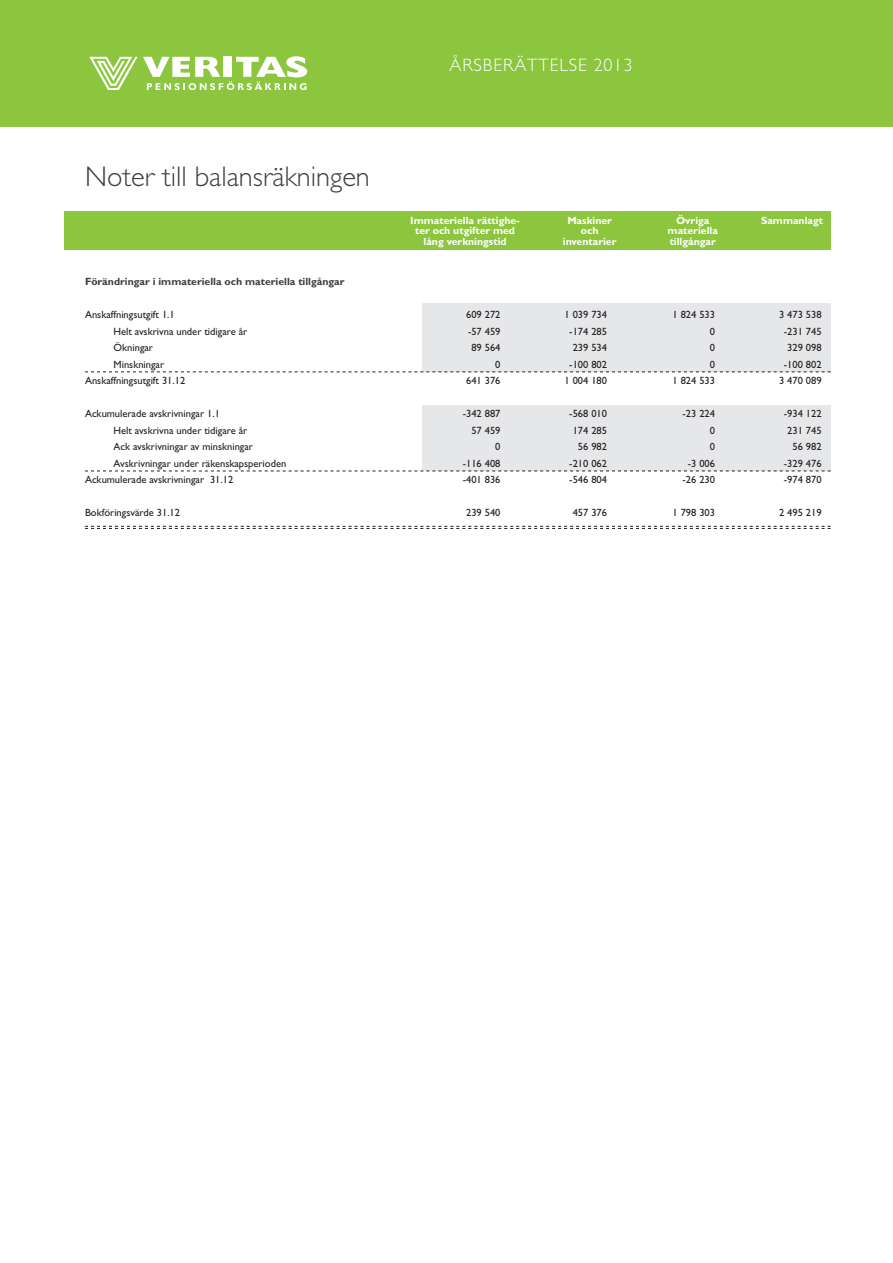
<style>
.page{position:relative;width:893px;height:1263px;background:#fff}
.page>*{position:absolute;margin:0;border:0;box-sizing:border-box;transform-origin:0 0}
.B_tilinpäätös_-_pääo{font:300 28.5px "Gill Sans";color:#3e3e3f}
.t1{font:300 18px "Gill Sans";letter-spacing:.05em;color:#fff}
.B_tilinpäätös_-_4_sa{font:10.5px "Gill Sans";color:#231f20}
.B_tilinpäätös_-_alao{font:700 10.5px/10.5px "Gill Sans";color:#fff;text-align:center}
.B_tilinpäätös_-_4_sa-2{font:700 10.5px "Gill Sans";color:#3e3e3f}
</style>
<div class="page">
<div style="left:64px;top:211px;width:767px;height:39px;background:#8cc63f"></div>
<div style="left:0;top:0;width:893px;height:127px;background:#8cc63f"></div>
<svg style="left:89px;top:56px;width:218px;height:34px"></svg>
<div style="left:422px;top:405px;width:409px;height:66px;background:#e6e7e9"></div>
<div style="left:422px;top:303px;width:409px;height:69px;background:#e6e7e9"></div>
<svg style="left:85px;top:372px;width:746px;height:1px"></svg>
<svg style="left:85px;top:471px;width:746px;height:1px"></svg>
<svg style="left:85px;top:526px;width:746px;height:3px"></svg>
<p class="B_tilinpäätös_-_pääo" style="left:85px;top:161px;width:286px">Noter till balansräkningen</p>
<p class="t1" style="left:449px;top:54px;width:184px">ÅRSBERÄTTELSE 2013</p>
<p class="B_tilinpäätös_-_alao" style="left:410px;top:215px;width:111px">Immateriella rättighe&shy;ter och utgifter med lång verkningstid</p>
<p class="B_tilinpäätös_-_alao" style="left:567px;top:215px;width:46px">Maskiner</p>
<p class="B_tilinpäätös_-_alao" style="left:581px;top:225px;width:19px">och</p>
<p class="B_tilinpäätös_-_alao" style="left:563px;top:236px;width:55px">inventarier</p>
<p class="B_tilinpäätös_-_alao" style="left:676px;top:215px;width:35px">Övriga</p>
<p class="B_tilinpäätös_-_alao" style="left:668px;top:225px;width:52px;text-align:left">materiella tillgångar</p>
<p class="B_tilinpäätös_-_alao" style="left:761px;top:215px;width:63px">Sammanlagt</p>
<p class="B_tilinpäätös_-_4_sa-2" style="left:85px;top:275px;width:261px">Förändringar i immateriella och materiella tillgångar</p>
<p class="B_tilinpäätös_-_4_sa" style="left:85px;top:308px;width:91px">Anskaffningsutgift 1.1</p>
<p class="B_tilinpäätös_-_4_sa" style="left:466px;top:308px;width:36px">609 272</p>
<p class="B_tilinpäätös_-_4_sa" style="left:564px;top:308px;width:44px">1 039 734</p>
<p class="B_tilinpäätös_-_4_sa" style="left:672px;top:308px;width:44px">1 824 533</p>
<p class="B_tilinpäätös_-_4_sa" style="left:779px;top:308px;width:44px">3 473 538</p>
<p class="B_tilinpäätös_-_4_sa" style="left:114px;top:325px;width:135px">Helt avskrivna under tidigare år</p>
<p class="B_tilinpäätös_-_4_sa" style="left:468px;top:325px;width:34px">-57 459</p>
<p class="B_tilinpäätös_-_4_sa" style="left:569px;top:325px;width:39px">-174 285</p>
<p class="B_tilinpäätös_-_4_sa" style="left:710px;top:325px;width:7px">0</p>
<p class="B_tilinpäätös_-_4_sa" style="left:784px;top:325px;width:39px">-231 745</p>
<p class="B_tilinpäätös_-_4_sa" style="left:114px;top:341px;width:41px">Ökningar</p>
<p class="B_tilinpäätös_-_4_sa" style="left:471px;top:341px;width:31px">89 564</p>
<p class="B_tilinpäätös_-_4_sa" style="left:573px;top:341px;width:36px">239 534</p>
<p class="B_tilinpäätös_-_4_sa" style="left:710px;top:341px;width:7px">0</p>
<p class="B_tilinpäätös_-_4_sa" style="left:787px;top:341px;width:36px">329 098</p>
<p class="B_tilinpäätös_-_4_sa" style="left:114px;top:358px;width:52px">Minskningar</p>
<p class="B_tilinpäätös_-_4_sa" style="left:495px;top:358px;width:7px">0</p>
<p class="B_tilinpäätös_-_4_sa" style="left:569px;top:358px;width:39px">-100 802</p>
<p class="B_tilinpäätös_-_4_sa" style="left:710px;top:358px;width:7px">0</p>
<p class="B_tilinpäätös_-_4_sa" style="left:784px;top:358px;width:39px">-100 802</p>
<p class="B_tilinpäätös_-_4_sa" style="left:85px;top:374px;width:102px">Anskaffningsutgift 31.12</p>
<p class="B_tilinpäätös_-_4_sa" style="left:466px;top:374px;width:36px">641 376</p>
<p class="B_tilinpäätös_-_4_sa" style="left:564px;top:374px;width:44px">1 004 180</p>
<p class="B_tilinpäätös_-_4_sa" style="left:672px;top:374px;width:44px">1 824 533</p>
<p class="B_tilinpäätös_-_4_sa" style="left:779px;top:374px;width:44px">3 470 089</p>
<p class="B_tilinpäätös_-_4_sa" style="left:85px;top:407px;width:136px">Ackumulerade avskrivningar 1.1</p>
<p class="B_tilinpäätös_-_4_sa" style="left:463px;top:407px;width:39px">-342 887</p>
<p class="B_tilinpäätös_-_4_sa" style="left:569px;top:407px;width:39px">-568 010</p>
<p class="B_tilinpäätös_-_4_sa" style="left:682px;top:407px;width:34px">-23 224</p>
<p class="B_tilinpäätös_-_4_sa" style="left:784px;top:407px;width:39px">-934 122</p>
<p class="B_tilinpäätös_-_4_sa" style="left:114px;top:424px;width:135px">Helt avskrivna under tidigare år</p>
<p class="B_tilinpäätös_-_4_sa" style="left:471px;top:424px;width:31px">57 459</p>
<p class="B_tilinpäätös_-_4_sa" style="left:573px;top:424px;width:36px">174 285</p>
<p class="B_tilinpäätös_-_4_sa" style="left:710px;top:424px;width:7px">0</p>
<p class="B_tilinpäätös_-_4_sa" style="left:787px;top:424px;width:36px">231 745</p>
<p class="B_tilinpäätös_-_4_sa" style="left:114px;top:440px;width:141px">Ack avskrivningar av minskningar</p>
<p class="B_tilinpäätös_-_4_sa" style="left:495px;top:440px;width:7px">0</p>
<p class="B_tilinpäätös_-_4_sa" style="left:578px;top:440px;width:31px">56 982</p>
<p class="B_tilinpäätös_-_4_sa" style="left:710px;top:440px;width:7px">0</p>
<p class="B_tilinpäätös_-_4_sa" style="left:792px;top:440px;width:31px">56 982</p>
<p class="B_tilinpäätös_-_4_sa" style="left:114px;top:457px;width:174px">Avskrivningar under räkenskapsperioden</p>
<p class="B_tilinpäätös_-_4_sa" style="left:463px;top:457px;width:39px">-116 408</p>
<p class="B_tilinpäätös_-_4_sa" style="left:569px;top:457px;width:39px">-210 062</p>
<p class="B_tilinpäätös_-_4_sa" style="left:688px;top:457px;width:29px">-3 006</p>
<p class="B_tilinpäätös_-_4_sa" style="left:784px;top:457px;width:39px">-329 476</p>
<p class="B_tilinpäätös_-_4_sa" style="left:85px;top:473px;width:150px">Ackumulerade avskrivningar 31.12</p>
<p class="B_tilinpäätös_-_4_sa" style="left:463px;top:473px;width:39px">-401 836</p>
<p class="B_tilinpäätös_-_4_sa" style="left:569px;top:473px;width:39px">-546 804</p>
<p class="B_tilinpäätös_-_4_sa" style="left:682px;top:473px;width:34px">-26 230</p>
<p class="B_tilinpäätös_-_4_sa" style="left:784px;top:473px;width:39px">-974 870</p>
<p class="B_tilinpäätös_-_4_sa" style="left:85px;top:506px;width:97px">Bokföringsvärde 31.12</p>
<p class="B_tilinpäätös_-_4_sa" style="left:466px;top:506px;width:36px">239 540</p>
<p class="B_tilinpäätös_-_4_sa" style="left:573px;top:506px;width:36px">457 376</p>
<p class="B_tilinpäätös_-_4_sa" style="left:672px;top:506px;width:44px">1 798 303</p>
<p class="B_tilinpäätös_-_4_sa" style="left:779px;top:506px;width:44px">2 495 219</p>
</div>
